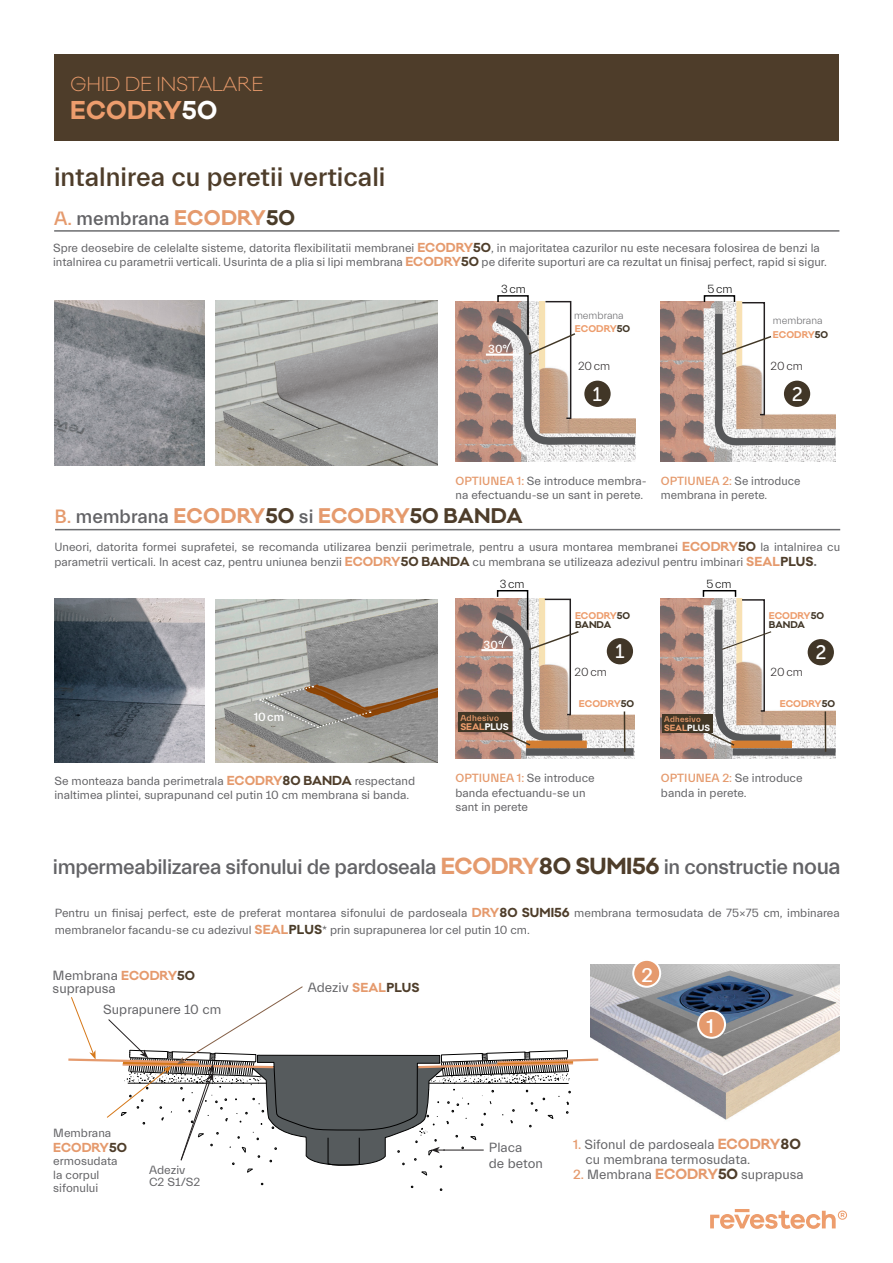
<style>
.page{position:relative;width:893px;height:1263px;background:#fff}
.page>*{position:absolute;margin:0;border:0;box-sizing:border-box;transform-origin:0 0}
.t1{font:500 27px "Everett";color:#4e3d2a}
.t2{font:700 23.7px "Galano Classic";letter-spacing:.005em;color:#ed9d6d}
.t3{font:500 21.45px "Everett";letter-spacing:-.02em;color:#636366}
.t4{font:500 20.1px "Everett";color:#fff}
.t5{font:19.65px "Museo Sans 500";color:#fff}
.t6{font:700 19.5px "Galano Classic";letter-spacing:.005em;color:#e59a6d}
.t7{font:500 19.5px "Everett";color:#636366}
.t8{font:300 18.6px "Galano Classic";letter-spacing:-.02em;color:#ed9d6d}
.t9{font:13.5px/15px "Everett";color:#636366}
.t10{font:500 12.15px "Everett";color:#fff}
.t11{font:12px/14.4px "Everett";color:#636366}
.t12{font:700 12px "Galano Classic";color:#e59a6d}
.t13{font:300 11.85px "Everett";color:#231f20}
.t14{font:300 11.85px "Everett";color:#000}
.t15{font:500 11.85px "Everett";color:#fff}
.t16{font:300 10.5px "Everett";color:#636366}
.t17{font:700 9px "Galano Classic";color:#ed9d6d}
.t18{font:700 9px/9px "Galano Classic";color:#413627}
.t19{font:500 8.85px "Everett";letter-spacing:.03em;color:#ed9d6d}
.t20{font:700 8.85px "Galano Classic";letter-spacing:-.01em;color:#ed9d6d}
.t21{font:500 8.4px "Everett";letter-spacing:.03em;color:#ed9d6d}
.t22{font:700 8.4px "Galano Classic";letter-spacing:-.01em;color:#ed9d6d}
.s1{color:#fff}
.s2{color:#e59a6d}
.s3{font-family:"Galano Classic";font-weight:700;color:#e59a6d}
.s4{font-family:"Galano Classic";font-weight:700;color:#4a3c29}
.s5{font-family:"Galano Classic";font-weight:700;color:#4e3d2a}
.s6{color:#413627}
.s7{font-weight:500;color:#e59a6d}
.s8{font-family:"Everett";font-weight:500}
.s9{font-family:"Everett";font-weight:500;color:#636366}
.s10{color:#4e3d2a}
.s11{font-family:"Galano Classic";font-weight:700;color:#6c6d70}
.s12{color:#ed9d6d}
.s13{font-size:22.8px}
.s14{font-family:"Galano Classic";font-weight:700;font-size:12px;color:#e59a6d}
.s15{font-family:"Galano Classic";font-weight:700;font-size:12px;color:#4e3d2a}
</style>
<div class="page">
<hr style="left:735px;top:1209px;width:14px;height:3px;background:#ed9d6d">
<svg style="left:710px;top:1210px;width:137px;height:19px"></svg>
<img style="left:590px;top:964px;width:250px;height:156px">
<div style="left:633px;top:960px;width:27px;height:27px;background:#e59a6d;border-radius:50%"></div>
<div style="left:632px;top:959px;width:29px;height:29px;border:2px solid #fff;border-radius:50%"></div>
<div style="left:698px;top:1011px;width:27px;height:27px;background:#e59a6d;border-radius:50%"></div>
<div style="left:697px;top:1010px;width:29px;height:29px;border:2px solid #fff;border-radius:50%"></div>
<svg style="left:68px;top:986px;width:533px;height:190px"></svg>
<img style="left:215px;top:300px;width:223px;height:165px">
<img style="left:54px;top:300px;width:150px;height:165px">
<img style="left:54px;top:599px;width:150px;height:163px">
<img style="left:215px;top:599px;width:222px;height:163px">
<hr style="left:55px;top:529px;width:785px;height:1px;background:#6c6d70">
<svg style="left:260px;top:686px;width:111px;height:42px;background:#9d9489"></svg>
<hr style="left:54px;top:230px;width:785px;height:2px;background:#6c6d70">
<div style="left:54px;top:54px;width:785px;height:86px;background:#4e3d2a"></div>
<img style="left:456px;top:301px;width:179px;height:160px">
<hr style="left:486px;top:353px;width:36px;height:3px;background:#fff">
<svg style="left:489px;top:295px;width:147px;height:154px"></svg>
<img style="left:661px;top:302px;width:174px;height:159px">
<div style="left:704px;top:295px;width:31px;height:8px;border:1px solid #000"></div>
<svg style="left:712px;top:301px;width:124px;height:148px"></svg>
<img style="left:456px;top:598px;width:179px;height:160px">
<hr style="left:481px;top:649px;width:37px;height:2px;background:#fff">
<div style="left:526px;top:748px;width:108px;height:8px;background:#57585a"></div>
<div style="left:526px;top:741px;width:61px;height:7px;background:#d47e32"></div>
<div style="left:458px;top:713px;width:53px;height:19px;background:#413726"></div>
<div style="left:607px;top:638px;width:26px;height:26px;background:#413627;border-radius:50%"></div>
<svg style="left:489px;top:590px;width:101px;height:157px"></svg>
<hr style="left:624px;top:711px;width:1px;height:41px;background:#413726">
<img style="left:661px;top:599px;width:174px;height:159px">
<div style="left:703px;top:590px;width:33px;height:8px;border:1px solid #000"></div>
<div style="left:731px;top:741px;width:61px;height:7px;background:#d47e32"></div>
<div style="left:733px;top:748px;width:102px;height:7px;background:#57585a"></div>
<div style="left:662px;top:714px;width:50px;height:18px;background:#413726"></div>
<div style="left:808px;top:639px;width:26px;height:26px;background:#413627;border-radius:50%"></div>
<hr style="left:825px;top:711px;width:1px;height:41px;background:#413726">
<svg style="left:703px;top:598px;width:85px;height:150px"></svg>
<h3 class="t8" style="left:70px;top:72px;width:195px">GHID DE INSTALARE</h3>
<h2 class="t2" style="left:70px;top:94px;width:148px">ECODRY<span class="s1">50</span></h2>
<h1 class="t1" style="left:54px;top:162px;width:333px">intalnirea cu peretii verticali</h1>
<h3 class="t7" style="left:54px;top:208px;width:242px"><span class="s2">A.</span> membrana <span class="s3">ECODRY</span><span class="s4">50</span></h3>
<p class="t11" style="left:53px;top:241px;width:775px">Spre deosebire de celelalte sisteme, datorita flexibilitatii membranei <span class="s3">ECODRY</span><span class="s5">50</span>, in majoritatea cazurilor nu este necesara folosirea de benzi la intalnirea cu parametrii verticali. Usurinta de a plia si lipi membrana <span class="s3">ECODRY</span><span class="s5">50</span> pe diferite suporturi are ca rezultat un finisaj perfect, rapid si sigur.</p>
<p class="t14" style="left:501px;top:283px;width:26px">3 cm</p>
<p class="t15" style="left:488px;top:343px;width:20px">30°</p>
<p class="t16" style="left:574px;top:309px;width:51px">membrana</p>
<p class="t17" style="left:575px;top:323px;width:57px">ECODRY<span class="s6">50</span></p>
<p class="t13" style="left:578px;top:360px;width:34px">20 cm</p>
<h3 class="t5" style="left:593px;top:383px;width:11px">1</h3>
<p class="t14" style="left:707px;top:283px;width:27px">5 cm</p>
<p class="t16" style="left:773px;top:315px;width:51px">membrana</p>
<p class="t17" style="left:773px;top:328px;width:57px">ECODRY<span class="s6">50</span></p>
<p class="t13" style="left:771px;top:360px;width:34px">20 cm</p>
<h3 class="t5" style="left:792px;top:383px;width:13px">2</h3>
<p class="t11" style="left:455px;top:474px;width:193px"><span class="s7">OPTIUNEA 1:</span> Se introduce membra&shy;na efectuandu-se un sant in perete.</p>
<h3 class="t6" style="left:54px;top:503px;width:470px"><span class="s8">B.</span> <span class="s9">membrana</span> ECODRY<span class="s10">50</span> <span class="s9">si</span> ECODRY<span class="s10">50 BANDA</span></h3>
<p class="t11" style="left:661px;top:474px;width:141px"><span class="s7">OPTIUNEA 2:</span> Se introduce membrana in perete.</p>
<p class="t11" style="left:54px;top:540px;width:787px">Uneori, datorita formei suprafetei, se recomanda utilizarea benzii perimetrale, pentru a usura montarea membranei <span class="s3">ECODRY</span><span class="s5">50</span> la intalnirea cu parametrii verticali. In acest caz, pentru uniunea benzii <span class="s3">ECODRY</span><span class="s5">50 BANDA</span> cu membrana se utilizeaza adezivul pentru imbinari <span class="s3">SEAL</span><span class="s5">PLUS</span><span class="s11">.</span></p>
<p class="t10" style="left:254px;top:710px;width:32px">10 cm</p>
<p class="t11" style="left:54px;top:773px;width:362px">Se monteaza banda perimetrala <span class="s3">ECODRY</span><span class="s5">80 BANDA</span> respectand inaltimea plintei, suprapunand cel putin 10 cm membrana si banda.</p>
<p class="t14" style="left:500px;top:578px;width:26px">3 cm</p>
<p class="t14" style="left:706px;top:578px;width:27px">5 cm</p>
<p class="t18" style="left:575px;top:611px;width:57px"><span class="s12">ECODRY</span>50<br>BANDA</p>
<p class="t18" style="left:769px;top:611px;width:57px"><span class="s12">ECODRY</span>50<br>BANDA</p>
<p class="t15" style="left:484px;top:638px;width:20px">30°</p>
<h3 class="t5" style="left:615px;top:640px;width:11px">1</h3>
<h3 class="t5" style="left:815px;top:641px;width:13px">2</h3>
<p class="t13" style="left:574px;top:665px;width:34px">20 cm</p>
<p class="t13" style="left:771px;top:665px;width:34px">20 cm</p>
<p class="t17" style="left:579px;top:697px;width:57px">ECODRY<span class="s6">50</span></p>
<p class="t17" style="left:780px;top:697px;width:57px">ECODRY<span class="s6">50</span></p>
<p class="t19" style="left:460px;top:713px;width:40px">Adhesivo</p>
<p class="t20" style="left:460px;top:721px;width:50px">SEAL<span class="s1">PLUS</span></p>
<p class="t21" style="left:664px;top:715px;width:38px">Adhesivo</p>
<p class="t22" style="left:664px;top:722px;width:47px">SEAL<span class="s1">PLUS</span></p>
<p class="t11" style="left:455px;top:771px;width:141px"><span class="s7">OPTIUNEA 1:</span> Se introduce banda efectuandu-se un sant in perete</p>
<p class="t11" style="left:661px;top:771px;width:143px"><span class="s7">OPTIUNEA 2:</span> Se introduce banda in perete.</p>
<h3 class="t3" style="left:53px;top:855px;width:789px">impermeabilizarea sifonului de pardoseala <span class="s3">ECODRY</span><span class="s5">80 SUMI56</span> in constructie <span class="s13">noua</span></h3>
<p class="t11" style="left:55px;top:905px;width:786px;line-height:16.5px">Pentru un finisaj perfect, este de preferat montarea sifonului de pardoseala <span class="s3">DRY</span><span class="s5">80 SUMI56</span> membrana termosudata de 75x75 cm, imbinarea membranelor facandu-se cu adezivul <span class="s3">SEAL</span><span class="s4">PLUS</span>* prin suprapunerea lor cel putin 10 cm.</p>
<p class="t9" style="left:53px;top:969px;width:144px;line-height:13.5px">Membrana <span class="s14">ECODRY</span><span class="s15">50 </span>suprapusa</p>
<p class="t9" style="left:103px;top:1002px;width:119px">Suprapunere 10 cm</p>
<p class="t11" style="left:53px;top:1126px;width:60px">Membrana</p>
<p class="t12" style="left:53px;top:1139px;width:75px">ECODRY<span class="s10">50</span></p>
<p class="t11" style="left:53px;top:1154px;width:66px;line-height:13.5px">ermosudata la corpul sifonului</p>
<p class="t11" style="left:149px;top:1164px;width:53px;line-height:12px">Adeziv<br>C2 S1/S2</p>
<p class="t9" style="left:308px;top:980px;width:113px">Adeziv <span class="s14">SEAL</span><span class="s15">PLUS</span></p>
<h3 class="t4" style="left:641px;top:964px;width:13px">2</h3>
<h3 class="t4" style="left:706px;top:1015px;width:9px">1</h3>
<p class="t9" style="left:489px;top:1140px;width:55px;line-height:16.2px">Placa<br>de beton</p>
<p class="t9" style="left:586px;top:1137px;width:217px;text-indent:-13px"><span class="s7">1.</span> Sifonul de pardoseala <span class="s3">ECODRY</span><span class="s5">80 </span>cu membrana termosudata.</p>
<p class="t9" style="left:573px;top:1167px;width:232px"><span class="s7">2.</span> Membrana <span class="s3">ECODRY</span><span class="s5">50</span> suprapusa</p>
</div>
